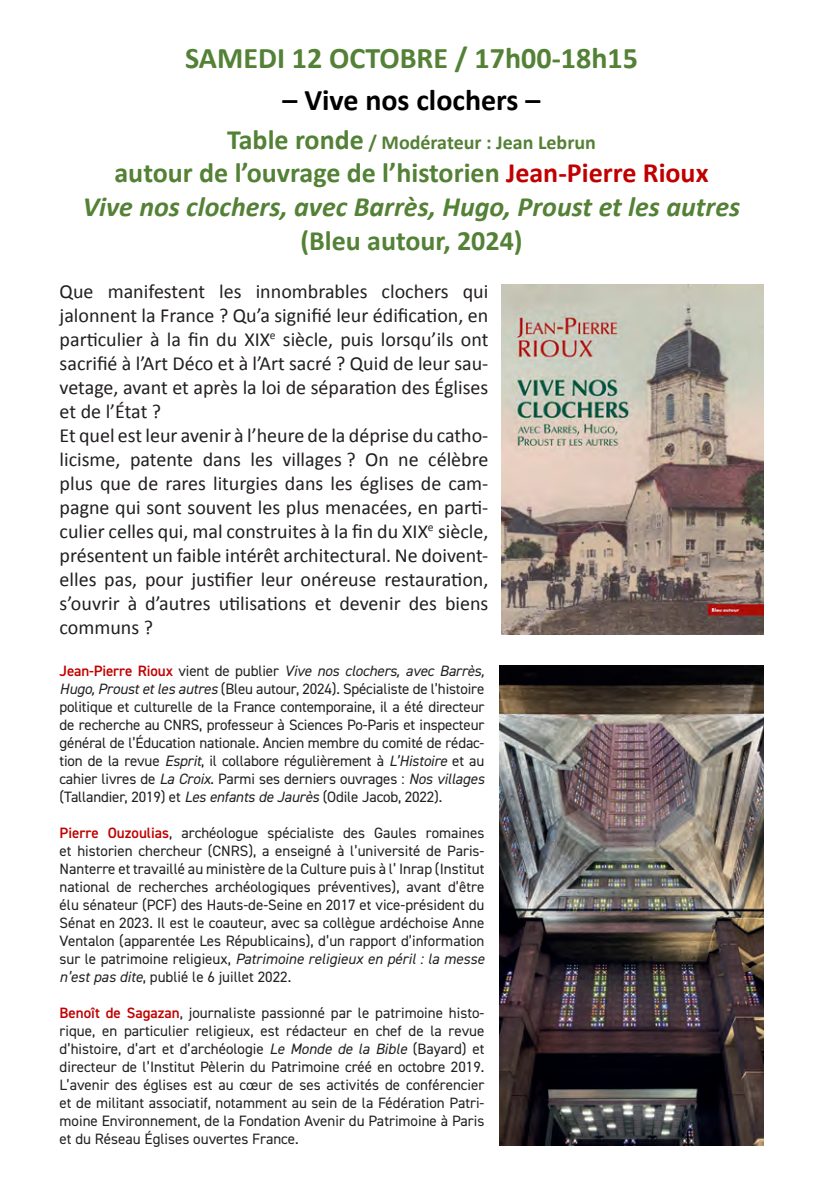
<style>
.page{position:relative;width:823px;height:1191px;background:#fff}
.page>*{position:absolute;margin:0;border:0;box-sizing:border-box;transform-origin:0 0}
.t1{font:700 30px "Calibri";color:#538135}
.t2{font:700 30px "Calibri";color:#000}
.t3{font:italic 700 28px/33.6px "Calibri";color:#538135;text-align:center}
.t4{font:700 28px "Calibri";color:#538135}
.t5{font:20px/24px "Calibri";color:#231f20;text-align:justify}
.t6{font:700 20px "Calibri";color:#538135}
.t7{font:15px/18px "DIN2014";color:#231f20;text-align:justify}
.s1{font-size:28px}
.s2{color:#c00000}
.s3{font-style:normal}
.s4{font-weight:600;color:#c00000}
.s5{font-style:italic}
</style>
<div class="page">
<img style="left:501px;top:285px;width:262px;height:349px">
<img style="left:499px;top:666px;width:264px;height:479px">
<p class="t1" style="left:185px;top:37px;width:454px">SAMEDI 12 OCTOBRE / 17h00-18h15</p>
<p class="t2" style="left:282px;top:78px;width:259px">– Vive nos clochers –</p>
<p class="t6" style="left:227px;top:128px;width:370px"><span class="s1">Table ronde</span> / Modérateur : Jean Lebrun</p>
<p class="t4" style="left:114px;top:153px;width:595px">autour de l’ouvrage de l’historien <span class="s2">Jean-Pierre Rioux</span></p>
<p class="t3" style="left:83px;top:189px;width:658px">Vive nos clochers, avec Barrès, Hugo, Proust et les autres <span class="s3">(Bleu autour, 2024)</span></p>
<p class="t5" style="left:60px;top:278px;width:430px">Que manifestent les innombrables clochers qui jalonnent la France ? Qu’a signifié leur édification, en particulier à la fin du XIX<sup>e</sup> siècle, puis lorsqu’ils ont sacrifié à l’Art Déco et à l’Art sacré ? Quid de leur sau&shy;vetage, avant et après la loi de séparation des Églises et de l’État ?</p>
<p class="t5" style="left:60px;top:422px;width:430px">Et quel est leur avenir à l’heure de la déprise du catho&shy;licisme, patente dans les villages ? On ne célèbre plus que de rares liturgies dans les églises de cam&shy;pagne qui sont souvent les plus menacées, en parti&shy;culier celles qui, mal construites à la fin du XIX<sup>e</sup> siècle, présentent un faible intérêt architectural. Ne doivent&shy;elles pas, pour justifier leur onéreuse restauration, s’ouvrir à d’autres utilisations et devenir des biens communs ?</p>
<p class="t7" style="left:60px;top:661px;width:426px"><span class="s4">Jean-Pierre Rioux</span> vient de publier <span class="s5">Vive nos clochers, avec Barrès, Hugo, Proust et les autres</span> (Bleu autour, 2024). Spécialiste de l’histoire politique et culturelle de la France contemporaine, il a été directeur de recherche au CNRS, professeur à Sciences Po-Paris et inspecteur général de l’Éducation nationale. Ancien membre du comité de rédac&shy;tion de la revue <span class="s5">Esprit</span>, il collabore régulièrement à <span class="s5">L’Histoire</span> et au cahier livres de <span class="s5">La Croix</span>. Parmi ses derniers ouvrages : <span class="s5">Nos villages </span>(Tallandier, 2019) et <span class="s5">Les enfants de Jaurès</span> (Odile Jacob, 2022).</p>
<p class="t7" style="left:60px;top:823px;width:426px"><span class="s4">Pierre Ouzoulias</span>, archéologue spécialiste des Gaules romaines et historien chercheur (CNRS), a enseigné à l’université de Paris-Nanterre et travaillé au ministère de la Culture puis à l’ Inrap (Institut national de recherches archéologiques préventives), avant d’être élu sénateur (PCF) des Hauts-de-Seine en 2017 et vice-président du Sénat en 2023. Il est le coauteur, avec sa collègue ardéchoise Anne Ventalon (apparentée Les Républicains), d’un rapport d’information sur le patrimoine religieux, <span class="s5">Patrimoine religieux en péril : la messe n’est pas dite</span>, publié le 6 juillet 2022.</p>
<p class="t7" style="left:60px;top:1003px;width:426px"><span class="s4">Benoît de Sagazan</span>, journaliste passionné par le patrimoine histo&shy;rique, en particulier religieux, est rédacteur en chef de la revue d’histoire, d’art et d’archéologie <span class="s5">Le Monde de la Bible</span> (Bayard) et directeur de l’Institut Pèlerin du Patrimoine créé en octobre 2019.<br>L’avenir des églises est au cœur de ses activités de conférencier et de militant associatif, notamment au sein de la Fédération Patri&shy;moine Environnement, de la Fondation Avenir du Patrimoine à Paris et du Réseau Églises ouvertes France.</p>
</div>
